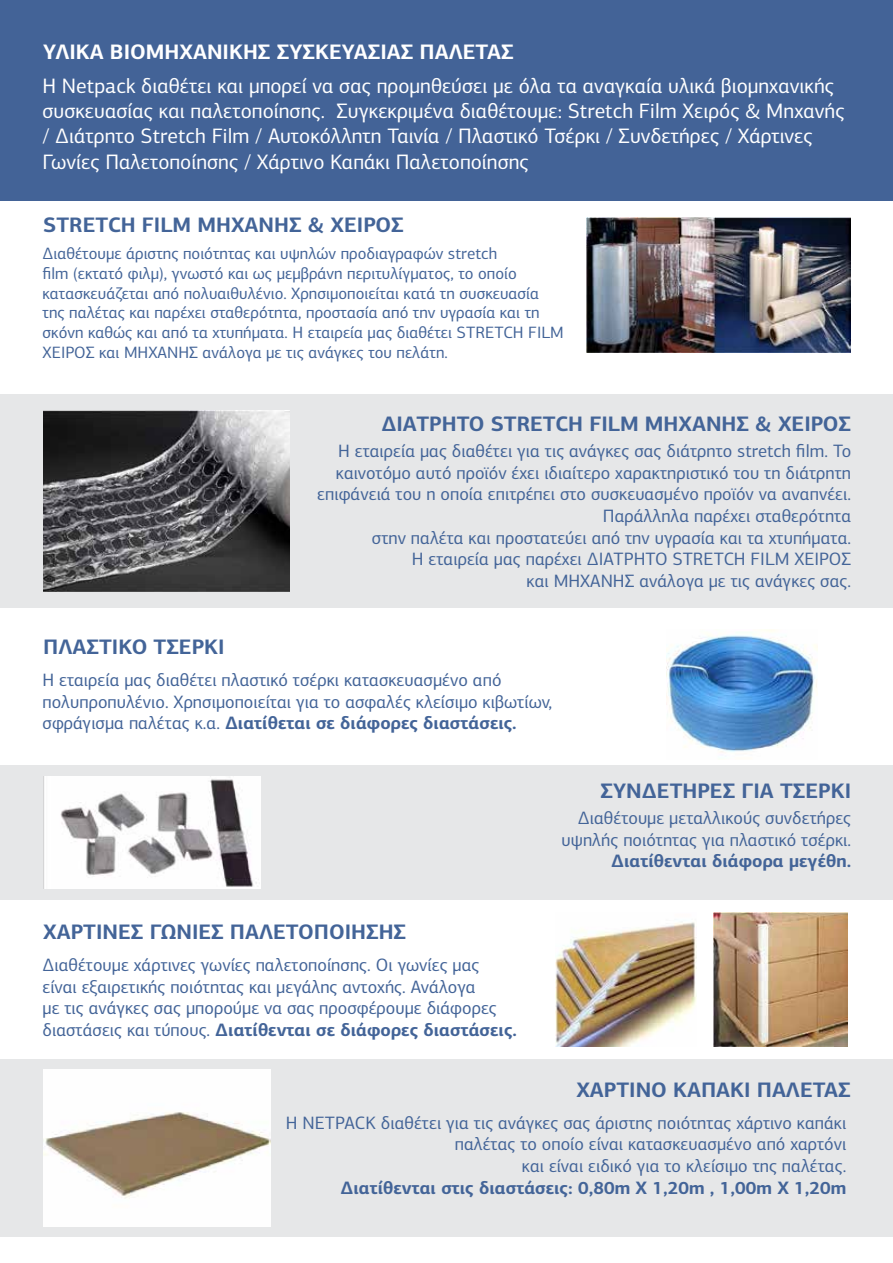
<style>
.page{position:relative;width:893px;height:1263px;background:#fff}
.page>*{position:absolute;margin:0;border:0;box-sizing:border-box;transform-origin:0 0}
.t1{font:21px/25.2px "PF Centro Sans Pro";color:#fff}
.t2{font:700 21px "PF Centro Sans Pro";color:#436498}
.t3{font:700 21px "PF Centro Sans Pro";color:#fff}
.t4{font:18px/21.6px "PF Centro Sans Pro";color:#436498;text-align:right}
.t5{font:700 18px "PF Centro Sans Pro";color:#436498}
.t6{font:16.5px/19.8px "PF Centro Sans Pro";color:#436498}
.s1{font-weight:700}
</style>
<div class="page">
<div style="left:0;top:1059px;width:893px;height:178px;background:#e6e7e8"></div>
<div style="left:0;top:0;width:893px;height:201px;background:#436397"></div>
<img style="left:587px;top:217px;width:263px;height:136px">
<img style="left:44px;top:1069px;width:226px;height:157px">
<img style="left:713px;top:912px;width:134px;height:134px">
<img style="left:556px;top:921px;width:140px;height:125px">
<img style="left:666px;top:629px;width:152px;height:124px">
<div style="left:0;top:394px;width:893px;height:213px;background:#e6e7e8"></div>
<div style="left:0;top:766px;width:893px;height:134px;background:#e6e7e8"></div>
<img style="left:43px;top:410px;width:246px;height:181px">
<img style="left:44px;top:776px;width:216px;height:113px">
<hr style="left:892px;top:742px;width:1px;height:111px;background:#436397">
<p class="t3" style="left:43px;top:38px;width:472px">ΥΛΙΚΑ ΒΙΟΜΗΧΑΝΙΚΗΣ ΣΥΣΚΕΥΑΣΙΑΣ ΠΑΛΕΤΑΣ</p>
<p class="t1" style="left:43px;top:73px;width:804px">Η Netpack διαθέτει και μπορεί να σας προμηθεύσει με όλα τα αναγκαία υλικά βιομηχανικής συσκευασίας και παλετοποίησης. Συγκεκριμένα διαθέτουμε: Stretch Film Χειρός &amp; Μηχανής / Διάτρητο Stretch Film / Αυτοκόλλητη Ταινία / Πλαστικό Τσέρκι / Συνδετήρες / Χάρτινες Γωνίες Παλετοποίησης / Χάρτινο Καπάκι Παλετοποίησης</p>
<p class="t2" style="left:43px;top:212px;width:362px">STRETCH FILM ΜΗΧΑΝΗΣ &amp; ΧΕΙΡΟΣ</p>
<p class="t6" style="left:43px;top:243px;width:523px">Διαθέτουμε άριστης ποιότητας και υψηλών προδιαγραφών stretch<br>film (εκτατό φιλμ), γνωστό και ως μεμβράνη περιτυλίγματος, το οποίο κατασκευάζεται από πολυαιθυλένιο. Χρησιμοποιείται κατά τη συσκευασία της παλέτας και παρέχει σταθερότητα, προστασία από την υγρασία και τη σκόνη καθώς και από τα χτυπήματα. Η εταιρεία μας διαθέτει STRETCH FILM ΧΕΙΡΟΣ και ΜΗΧΑΝΗΣ ανάλογα με τις ανάγκες του πελάτη.</p>
<p class="t2" style="left:381px;top:411px;width:471px">ΔΙΑΤΡΗΤΟ STRETCH FILM ΜΗΧΑΝΗΣ &amp; ΧΕΙΡΟΣ</p>
<p class="t2" style="left:43px;top:633px;width:183px">ΠΛΑΣΤΙΚΟ ΤΣΕΡΚΙ</p>
<p class="t4" style="left:317px;top:440px;width:535px">Η εταιρεία μας διαθέτει για τις ανάγκες σας διάτρητο stretch film. Το καινοτόμο αυτό προϊόν έχει ιδιαίτερο χαρακτηριστικό του τη διάτρητη επιφάνειά του η οποία επιτρέπει στο συσκευασμένο προϊόν να αναπνέει.<br>Παράλληλα παρέχει σταθερότητα<br>στην παλέτα και προστατεύει από την υγρασία και τα χτυπήματα.<br>Η εταιρεία μας παρέχει ΔΙΑΤΡΗΤΟ STRETCH FILM ΧΕΙΡΟΣ<br>και ΜΗΧΑΝΗΣ ανάλογα με τις ανάγκες σας.</p>
<p class="t4" style="left:43px;top:669px;width:511px;text-align:left">Η εταιρεία μας διαθέτει πλαστικό τσέρκι κατασκευασμένο από πολυπροπυλένιο. Χρησιμοποιείται για το ασφαλές κλείσιμο κιβωτίων, σφράγισμα παλέτας κ.α. <span class="s1">Διατίθεται σε διάφορες διαστάσεις.</span></p>
<p class="t2" style="left:600px;top:778px;width:252px">ΣΥΝΔΕΤΗΡΕΣ ΓΙΑ ΤΣΕΡΚΙ</p>
<p class="t4" style="left:562px;top:807px;width:291px">Διαθέτουμε μεταλλικούς συνδετήρες υψηλής ποιότητας για πλαστικό τσέρκι.</p>
<p class="t5" style="left:611px;top:849px;width:242px">Διατίθενται διάφορα μεγέθη.</p>
<p class="t2" style="left:43px;top:918px;width:364px">ΧΑΡΤΙΝΕΣ ΓΩΝΙΕΣ ΠΑΛΕΤΟΠΟΙΗΣΗΣ</p>
<p class="t4" style="left:43px;top:954px;width:476px;text-align:left">Διαθέτουμε χάρτινες γωνίες παλετοποίησης. Οι γωνίες μας είναι εξαιρετικής ποιότητας και μεγάλης αντοχής. Ανάλογα<br>με τις ανάγκες σας μπορούμε να σας προσφέρουμε διάφορες διαστάσεις και τύπους. <span class="s1">Διατίθενται σε διάφορες διαστάσεις.</span></p>
<p class="t2" style="left:576px;top:1076px;width:276px">ΧΑΡΤΙΝΟ ΚΑΠΑΚΙ ΠΑΛΕΤΑΣ</p>
<p class="t4" style="left:286px;top:1112px;width:562px">Η NETPACK διαθέτει για τις ανάγκες σας άριστης ποιότητας χάρτινο καπάκι παλέτας το οποίο είναι κατασκευασμένο από χαρτόνι<br>και είναι ειδικό για το κλείσιμο της παλέτας.</p>
<p class="t5" style="left:340px;top:1176px;width:508px">Διατίθενται στις διαστάσεις: 0,80m X 1,20m , 1,00m X 1,20m</p>
</div>
